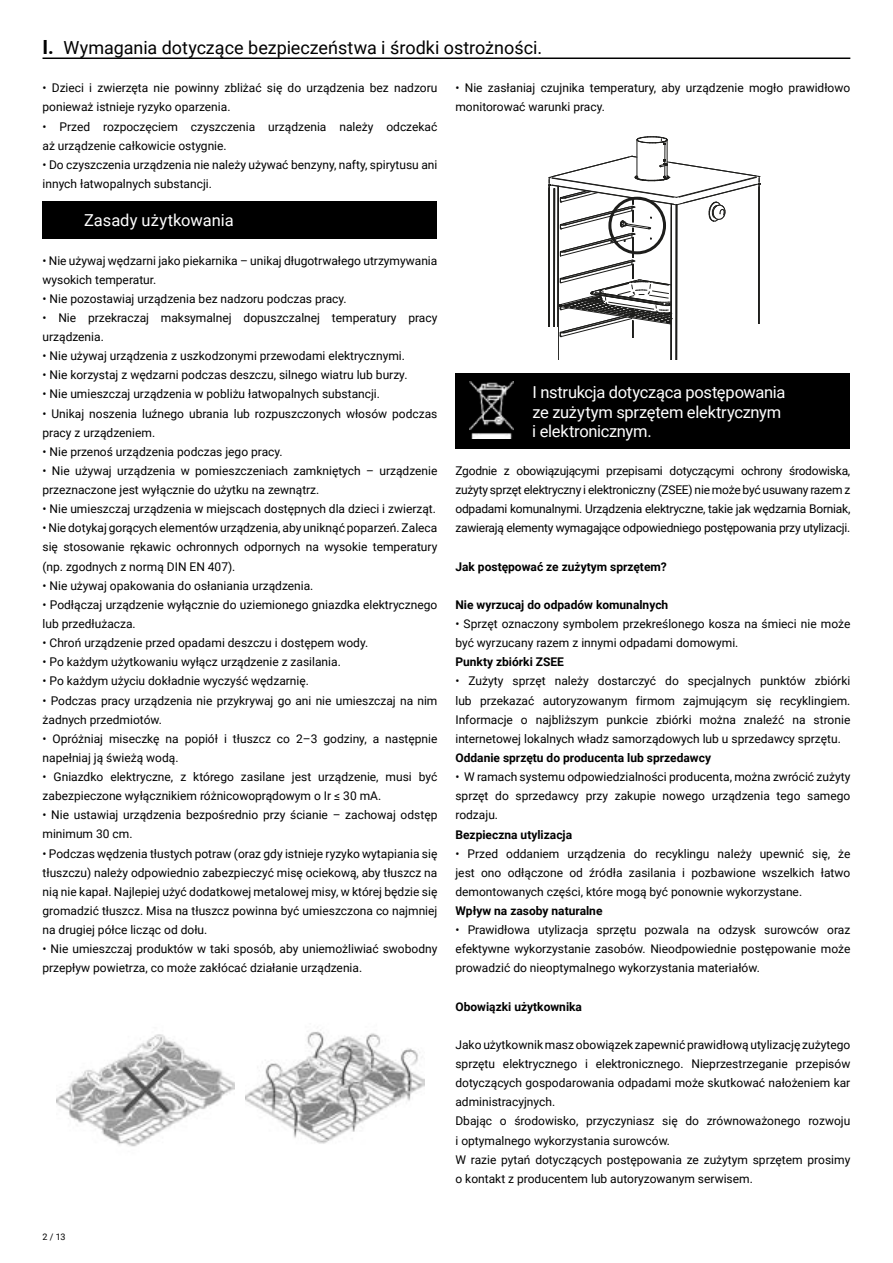
<style>
.page{position:relative;width:893px;height:1263px;background:#fff}
.page>*{position:absolute;margin:0;border:0;box-sizing:border-box;transform-origin:0 0}
.t1{font:18px "Roboto";color:#000}
.t2{font:16.5px/19.2px "Roboto";letter-spacing:-.015em;color:#fff}
.t3{font:12px/19.2px "Roboto";color:#000}
.t4{font:700 12px "Roboto";color:#000}
.t5{font:9px "Roboto";color:#000}
.s1{font-weight:700;font-size:19.5px}
</style>
<div class="page">
<hr style="left:43px;top:58px;width:807px;height:1px;background:#000">
<img style="left:56px;top:1034px;width:179px;height:113px">
<img style="left:246px;top:1031px;width:179px;height:113px">
<hr style="left:548px;top:185px;width:1px;height:174px;background:#1d1d1b">
<svg style="left:549px;top:136px;width:211px;height:224px"></svg>
<div style="left:741px;top:324px;width:24px;height:52px;background:#fff"></div>
<div style="left:540px;top:328px;width:18px;height:48px;background:#fff"></div>
<div style="left:571px;top:339px;width:90px;height:37px;background:#fff"></div>
<div style="left:608px;top:197px;width:58px;height:57px;border:3px solid #1d1d1b;border-radius:50%"></div>
<div style="left:43px;top:201px;width:394px;height:38px;background:#000"></div>
<div style="left:455px;top:373px;width:395px;height:38px;background:#000"></div>
<div style="left:455px;top:392px;width:395px;height:57px;background:#000"></div>
<img style="left:469px;top:381px;width:44px;height:57px">
<h1 class="t1" style="left:43px;top:35px;width:501px"><span class="s1">I.</span> Wymagania dotyczące bezpieczeństwa i środki ostrożności.</h1>
<p class="t3" style="left:43px;top:78px;width:396px">• Dzieci i zwierzęta nie powinny zbliżać się do urządzenia bez nadzoru ponieważ istnieje ryzyko oparzenia.</p>
<p class="t3" style="left:43px;top:116px;width:396px">• Przed rozpoczęciem czyszczenia urządzenia należy odczekać aż urządzenie całkowicie ostygnie.</p>
<p class="t3" style="left:43px;top:154px;width:396px">• Do czyszczenia urządzenia nie należy używać benzyny, nafty, spirytusu ani innych łatwopalnych substancji.</p>
<h2 class="t2" style="left:84px;top:210px;width:151px">Zasady użytkowania</h2>
<p class="t3" style="left:43px;top:250px;width:396px">• Nie używaj wędzarni jako piekarnika – unikaj długotrwałego utrzymywania wysokich temperatur.</p>
<p class="t3" style="left:43px;top:288px;width:306px">• Nie pozostawiaj urządzenia bez nadzoru podczas pracy.</p>
<p class="t3" style="left:43px;top:308px;width:396px">• Nie przekraczaj maksymalnej dopuszczalnej temperatury pracy urządzenia.</p>
<p class="t3" style="left:43px;top:346px;width:364px">• Nie używaj urządzenia z uszkodzonymi przewodami elektrycznymi.</p>
<p class="t3" style="left:43px;top:365px;width:366px">• Nie korzystaj z wędzarni podczas deszczu, silnego wiatru lub burzy.</p>
<p class="t3" style="left:43px;top:384px;width:339px">• Nie umieszczaj urządzenia w pobliżu łatwopalnych substancji.</p>
<p class="t3" style="left:43px;top:403px;width:396px">• Unikaj noszenia luźnego ubrania lub rozpuszczonych włosów podczas pracy z urządzeniem.</p>
<p class="t3" style="left:43px;top:441px;width:242px">• Nie przenoś urządzenia podczas jego pracy.</p>
<p class="t3" style="left:43px;top:461px;width:396px">• Nie używaj urządzenia w pomieszczeniach zamkniętych – urządzenie przeznaczone jest wyłącznie do użytku na zewnątrz.</p>
<p class="t3" style="left:43px;top:499px;width:395px">• Nie umieszczaj urządzenia w miejscach dostępnych dla dzieci i zwierząt.</p>
<p class="t3" style="left:43px;top:518px;width:396px;text-align:justify">• Nie dotykaj gorących elementów urządzenia, aby uniknąć poparzeń. Zaleca się stosowanie rękawic ochronnych odpornych na wysokie temperatury (np. zgodnych z normą DIN EN 407).</p>
<p class="t3" style="left:43px;top:575px;width:272px">• Nie używaj opakowania do osłaniania urządzenia.</p>
<p class="t3" style="left:43px;top:594px;width:396px">• Podłączaj urządzenie wyłącznie do uziemionego gniazdka elektrycznego lub przedłużacza.</p>
<p class="t3" style="left:43px;top:633px;width:327px">• Chroń urządzenie przed opadami deszczu i dostępem wody.</p>
<p class="t3" style="left:43px;top:652px;width:300px">• Po każdym użytkowaniu wyłącz urządzenie z zasilania.</p>
<p class="t3" style="left:43px;top:671px;width:268px">• Po każdym użyciu dokładnie wyczyść wędzarnię.</p>
<p class="t3" style="left:43px;top:690px;width:396px">• Podczas pracy urządzenia nie przykrywaj go ani nie umieszczaj na nim żadnych przedmiotów.</p>
<p class="t3" style="left:43px;top:728px;width:396px">• Opróżniaj miseczkę na popiół i tłuszcz co 2–3 godziny, a następnie napełniaj ją świeżą wodą.</p>
<p class="t3" style="left:43px;top:767px;width:396px">• Gniazdko elektryczne, z którego zasilane jest urządzenie, musi być zabezpieczone wyłącznikiem różnicowoprądowym o Ir ≤ 30 mA.</p>
<p class="t3" style="left:43px;top:805px;width:396px">• Nie ustawiaj urządzenia bezpośrednio przy ścianie – zachowaj odstęp minimum 30 cm.</p>
<p class="t3" style="left:43px;top:843px;width:396px;text-align:justify">• Podczas wędzenia tłustych potraw (oraz gdy istnieje ryzyko wytapiania się tłuszczu) należy odpowiednio zabezpieczyć misę ociekową, aby tłuszcz na nią nie kapał. Najlepiej użyć dodatkowej metalowej misy, w której będzie się gromadzić tłuszcz. Misa na tłuszcz powinna być umieszczona co najmniej na drugiej półce licząc od dołu.</p>
<p class="t3" style="left:43px;top:939px;width:396px">• Nie umieszczaj produktów w taki sposób, aby uniemożliwiać swobodny przepływ powietrza, co może zakłócać działanie urządzenia.</p>
<p class="t3" style="left:455px;top:78px;width:396px">• Nie zasłaniaj czujnika temperatury, aby urządzenie mogło prawidłowo monitorować warunki pracy.</p>
<h2 class="t2" style="left:532px;top:382px;width:255px">I nstrukcja dotycząca postępowania ze zużytym sprzętem elektrycznym i elektronicznym.</h2>
<p class="t3" style="left:455px;top:461px;width:396px;text-align:justify">Zgodnie z obowiązującymi przepisami dotyczącymi ochrony środowiska, zużyty sprzęt elektryczny i elektroniczny (ZSEE) nie może być usuwany razem z odpadami komunalnymi. Urządzenia elektryczne, takie jak wędzarnia Borniak, zawierają elementy wymagające odpowiedniego postępowania przy utylizacji.</p>
<p class="t4" style="left:455px;top:558px;width:213px">Jak postępować ze zużytym sprzętem?</p>
<p class="t4" style="left:455px;top:596px;width:214px">Nie wyrzucaj do odpadów komunalnych</p>
<p class="t3" style="left:455px;top:614px;width:396px">• Sprzęt oznaczony symbolem przekreślonego kosza na śmieci nie może być wyrzucany razem z innymi odpadami domowymi.</p>
<p class="t4" style="left:455px;top:654px;width:110px">Punkty zbiórki ZSEE</p>
<p class="t3" style="left:455px;top:671px;width:396px;text-align:justify">• Zużyty sprzęt należy dostarczyć do specjalnych punktów zbiórki lub przekazać autoryzowanym firmom zajmującym się recyklingiem.<br>Informacje o najbliższym punkcie zbiórki można znaleźć na stronie internetowej lokalnych władz samorządowych lub u sprzedawcy sprzętu.</p>
<p class="t4" style="left:455px;top:749px;width:257px">Oddanie sprzętu do producenta lub sprzedawcy</p>
<p class="t3" style="left:455px;top:767px;width:396px;text-align:justify">• W ramach systemu odpowiedzialności producenta, można zwrócić zużyty sprzęt do sprzedawcy przy zakupie nowego urządzenia tego samego rodzaju.</p>
<p class="t4" style="left:455px;top:826px;width:118px">Bezpieczna utylizacja</p>
<p class="t3" style="left:455px;top:843px;width:396px;text-align:justify">• Przed oddaniem urządzenia do recyklingu należy upewnić się, że jest ono odłączone od źródła zasilania i pozbawione wszelkich łatwo demontowanych części, które mogą być ponownie wykorzystane.</p>
<p class="t4" style="left:455px;top:902px;width:149px">Wpływ na zasoby naturalne</p>
<p class="t3" style="left:455px;top:920px;width:396px;text-align:justify">• Prawidłowa utylizacja sprzętu pozwala na odzysk surowców oraz efektywne wykorzystanie zasobów. Nieodpowiednie postępowanie może prowadzić do nieoptymalnego wykorzystania materiałów.</p>
<p class="t4" style="left:455px;top:998px;width:128px">Obowiązki użytkownika</p>
<p class="t3" style="left:455px;top:1035px;width:396px">Jako użytkownik masz obowiązek zapewnić prawidłową utylizację zużytego sprzętu elektrycznego i elektronicznego. Nieprzestrzeganie przepisów dotyczących gospodarowania odpadami może skutkować nałożeniem kar administracyjnych.<br>Dbając o środowisko, przyczyniasz się do zrównoważonego rozwoju i optymalnego wykorzystania surowców.<br>W razie pytań dotyczących postępowania ze zużytym sprzętem prosimy o kontakt z producentem lub autoryzowanym serwisem.</p>
<p class="t5" style="left:43px;top:1231px;width:25px">2 / 13</p>
</div>
